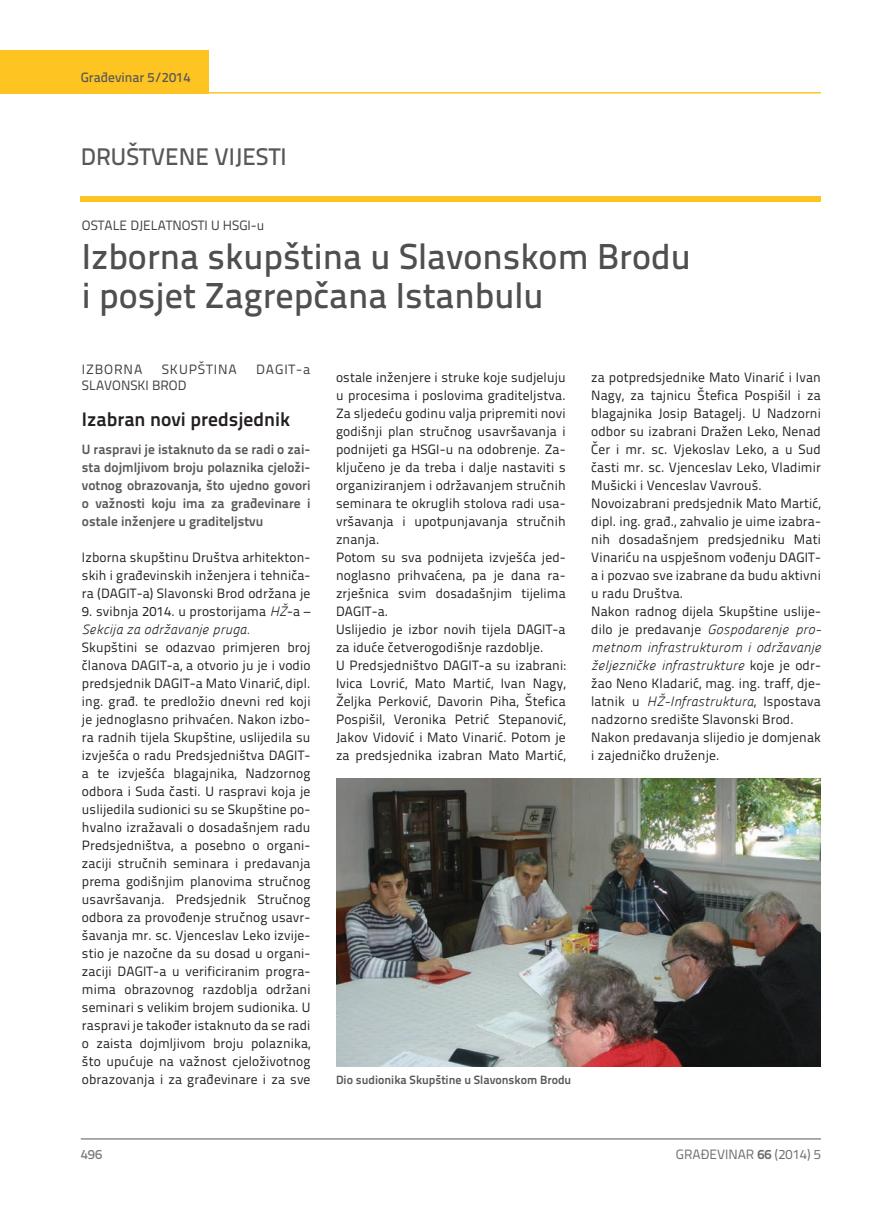
<style>
.page{position:relative;width:872px;height:1212px;background:#fff}
.page>*{position:absolute;margin:0;border:0;box-sizing:border-box;transform-origin:0 0}
.t1{font:500 36px/39px "Titillium Text 22 L";color:#4f4f51}
.t2{font:500 24px "Titillium Text 22 L";color:#57585a}
.t3{font:700 19.5px "Titillium Text 22 L";color:#231f20}
.t4{font:13.5px/18px "Titillium Text 22 L";letter-spacing:.01em;color:#231f20}
.t5{font:700 13.5px/18px "Titillium Text 22 L";color:#57585a;text-align:justify}
.t6{font:italic 13.5px/18px "Panefresco 250 wt";letter-spacing:.01em;color:#231f20}
.t7{font:13.5px "Titillium Text 22 L";color:#3e3e3f}
.t8{font:13.5px "Titillium Text 22 L";color:#6c6d70}
.t9{font:500 13.5px "Titillium Text 22 L";color:#57585a}
.t10{font:13.5px "Titillium Text 22 L";letter-spacing:.065em;color:#3e3e3f}
.t11{font:500 13.5px "Titillium Text 22 L";color:#787a7d}
.t12{font:700 12px "Titillium Text 22 L";color:#57585a}
.s1{font-family:"Panefresco 250 wt";font-style:italic}
.s2{font-family:"Titillium Text 22 L";font-style:normal}
.s3{font-weight:700}
</style>
<div class="page">
<hr style="left:81px;top:1139px;width:740px;height:1px;background:#57585a">
<hr style="left:208px;top:92px;width:613px;height:2px;background:#fec422">
<div style="left:0;top:50px;width:208px;height:44px;background:#fec422"></div>
<div style="left:81px;top:196px;width:740px;height:6px;background:#fec422"></div>
<img style="left:336px;top:778px;width:485px;height:288px">
<p class="t9" style="left:81px;top:67px;width:111px">Građevinar 5/2014</p>
<h2 class="t2" style="left:81px;top:138px;width:207px">DRUŠTVENE VIJESTI</h2>
<p class="t7" style="left:82px;top:215px;width:184px">OSTALE DJELATNOSTI U HSGI-u</p>
<h1 class="t1" style="left:82px;top:234px;width:610px">Izborna skupština u Slavonskom Brodu i posjet Zagrepčana Istanbulu</h1>
<p class="t10" style="left:82px;top:359px;width:62px">IZBORNA</p>
<p class="t10" style="left:162px;top:359px;width:77px">SKUPŠTINA</p>
<p class="t7" style="left:256px;top:359px;width:56px">DAGIT-a</p>
<p class="t7" style="left:82px;top:376px;width:106px">SLAVONSKI BROD</p>
<h3 class="t3" style="left:82px;top:404px;width:210px">Izabran novi predsjednik</h3>
<p class="t5" style="left:82px;top:439px;width:230px">U raspravi je istaknuto da se radi o zai&shy;sta dojmljivom broju polaznika cjeloži&shy;votnog obrazovanja, što ujedno govori o važnosti koju ima za građevinare i ostale inženjere u graditeljstvu</p>
<p class="t4" style="left:82px;top:547px;width:230px;text-align:justify">Izborna skupštinu Društva arhitekton&shy;skih i građevinskih inženjera i tehniča&shy;ra (DAGIT-a) Slavonski Brod održana je</p>
<p class="t4" style="left:82px;top:601px;width:230px">9. svibnja 2014. u prostorijama <span class="s1">HŽ</span>-a –</p>
<p class="t6" style="left:82px;top:619px;width:170px">Sekcija za održavanje pruga.</p>
<p class="t4" style="left:82px;top:637px;width:230px;text-align:justify">Skupštini se odazvao primjeren broj članova DAGIT-a, a otvorio ju je i vodio predsjednik DAGIT-a Mato Vinarić, dipl. ing. građ. te predložio dnevni red koji je jednoglasno prihvaćen. Nakon izbo&shy;ra radnih tijela Skupštine, uslijedila su izvješća o radu Predsjedništva DAGIT&shy;a te izvješća blagajnika, Nadzornog odbora i Suda časti. U raspravi koja je uslijedila sudionici su se Skupštine po&shy;hvalno izražavali o dosadašnjem radu Predsjedništva, a posebno o organi&shy;zaciji stručnih seminara i predavanja prema godišnjim planovima stručnog usavršavanja. Predsjednik Stručnog odbora za provođenje stručnog usavr&shy;šavanja mr. sc. Vjenceslav Leko izvije&shy;stio je nazočne da su dosad u organi&shy;zaciji DAGIT-a u verificiranim progra&shy;mima obrazovnog razdoblja održani seminari s velikim brojem sudionika. U raspravi je također istaknuto da se radi o zaista dojmljivom broju polaznika, što upućuje na važnost cjeloživotnog obrazovanja i za građevinare i za sve</p>
<p class="t4" style="left:336px;top:367px;width:231px">ostale inženjere i struke koje sudjeluju u procesima i poslovima graditeljstva.<br>Za sljedeću godinu valja pripremiti novi godišnji plan stručnog usavršavanja i podnijeti ga HSGI-u na odobrenje. Za&shy;ključeno je da treba i dalje nastaviti s organiziranjem i održavanjem stručnih seminara te okruglih stolova radi usa&shy;vršavanja i upotpunjavanja stručnih znanja.<br>Potom su sva podnijeta izvješća jed&shy;noglasno prihvaćena, pa je dana ra&shy;zrješnica svim dosadašnjim tijelima DAGIT-a.<br>Uslijedio je izbor novih tijela DAGIT-a za iduće četverogodišnje razdoblje.<br>U Predsjedništvo DAGIT-a su izabrani:<br>Ivica Lovrić, Mato Martić, Ivan Nagy, Željka Perković, Davorin Piha, Štefica Pospišil, Veronika Petrić Stepanović, Jakov Vidović i Mato Vinarić. Potom je za predsjednika izabran Mato Martić,</p>
<p class="t4" style="left:591px;top:367px;width:231px">za potpredsjednike Mato Vinarić i Ivan Nagy, za tajnicu Štefica Pospišil i za blagajnika Josip Batagelj. U Nadzorni odbor su izabrani Dražen Leko, Nenad Čer i mr. sc. Vjekoslav Leko, a u Sud časti mr. sc. Vjenceslav Leko, Vladimir Mušicki i Venceslav Vavrouš.<br>Novoizabrani predsjednik Mato Martić, dipl. ing. građ., zahvalio je uime izabra&shy;nih dosadašnjem predsjedniku Mati Vinariću na uspješnom vođenju DAGIT&shy;a i pozvao sve izabrane da budu aktivni u radu Društva.<br>Nakon radnog dijela Skupštine uslije&shy;dilo je predavanje <span class="s1">Gospodarenje pro-</span></p>
<p class="t6" style="left:591px;top:637px;width:231px">metnom infrastrukturom i održavanje željezničke infrastrukture <span class="s2">koje je odr-</span></p>
<p class="t4" style="left:591px;top:673px;width:231px">žao Neno Kladarić, mag. ing. traff, dje&shy;latnik u <span class="s1">HŽ-Infrastruktura</span>, Ispostava nadzorno središte Slavonski Brod.<br>Nakon predavanja slijedio je domjenak i zajedničko druženje.</p>
<p class="t12" style="left:336px;top:1071px;width:237px">Dio sudionika Skupštine u Slavonskom Brodu</p>
<p class="t11" style="left:81px;top:1144px;width:23px">496</p>
<p class="t8" style="left:676px;top:1144px;width:146px">GRAĐEVINAR <span class="s3">66</span> (2014) 5</p>
</div>
